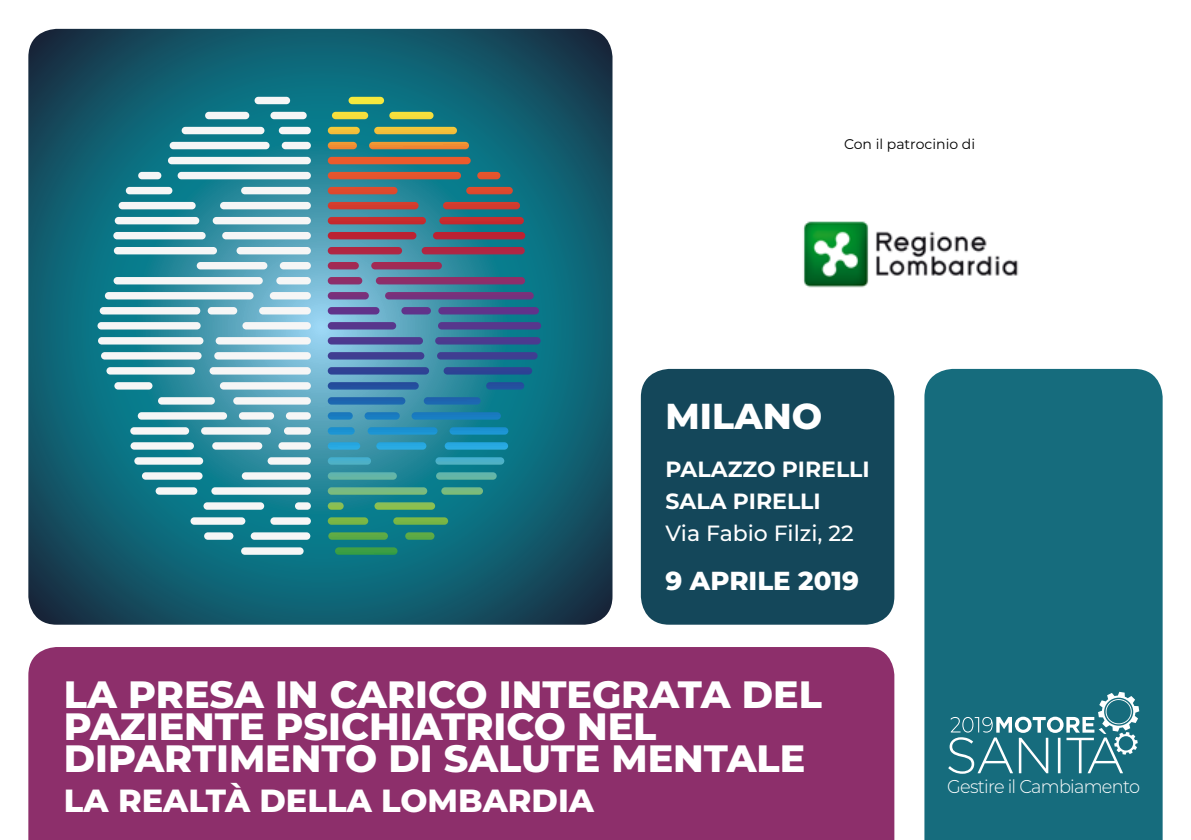
<style>
.page{position:relative;width:1191px;height:840px;background:#fff}
.page>*{position:absolute;margin:0;border:0;box-sizing:border-box;transform-origin:0 0}
.t1{font:800 38px/32px "Montserrat";color:#fff}
.t2{font:800 36px "Montserrat";color:#fff}
.t3{font:800 32px "Montserrat";color:#fff}
.t4{font:800 26px "Montserrat";color:#fff}
.t5{font:700 22px/32px "Montserrat";color:#fff}
.t6{font:500 22px "Montserrat";color:#fff}
.t7{font:300 18.4px "Montserrat";letter-spacing:-.04em;color:#fff;scale:.96 1}
.t8{font:14px "Montserrat";color:#000}
</style>
<div class="page">
<img style="left:803px;top:221px;width:215px;height:66px">
<div style="left:641px;top:369px;width:253px;height:255px;background:#14475a;border-radius:28px"></div>
<div style="left:924px;top:369px;width:238px;height:470px;background:#166c7d"></div>
<div style="left:28px;top:647px;width:866px;height:192px;background:#8d2f6b"></div>
<svg style="left:28px;top:29px;width:584px;height:595px;background:#1c6d7f"></svg>
<div style="left:335px;top:547px;width:62px;height:7px;background:#3c9e44;border-radius:4px"></div>
<svg style="left:328px;top:532px;width:106px;height:7px"></svg>
<svg style="left:328px;top:517px;width:120px;height:7px"></svg>
<svg style="left:328px;top:502px;width:107px;height:7px"></svg>
<svg style="left:328px;top:487px;width:155px;height:7px"></svg>
<svg style="left:328px;top:472px;width:169px;height:7px"></svg>
<svg style="left:328px;top:457px;width:176px;height:7px"></svg>
<svg style="left:328px;top:442px;width:180px;height:7px"></svg>
<svg style="left:328px;top:427px;width:180px;height:7px"></svg>
<svg style="left:328px;top:412px;width:173px;height:7px"></svg>
<svg style="left:328px;top:397px;width:152px;height:7px"></svg>
<svg style="left:328px;top:382px;width:196px;height:7px"></svg>
<svg style="left:328px;top:367px;width:204px;height:7px"></svg>
<svg style="left:328px;top:352px;width:209px;height:7px"></svg>
<svg style="left:328px;top:337px;width:212px;height:7px"></svg>
<svg style="left:328px;top:322px;width:213px;height:7px"></svg>
<svg style="left:328px;top:307px;width:211px;height:7px"></svg>
<svg style="left:328px;top:292px;width:206px;height:7px"></svg>
<svg style="left:328px;top:277px;width:197px;height:7px"></svg>
<svg style="left:328px;top:262px;width:114px;height:7px"></svg>
<svg style="left:328px;top:247px;width:197px;height:7px"></svg>
<svg style="left:328px;top:232px;width:197px;height:7px"></svg>
<svg style="left:328px;top:217px;width:196px;height:7px"></svg>
<svg style="left:328px;top:202px;width:192px;height:7px"></svg>
<svg style="left:328px;top:187px;width:185px;height:7px"></svg>
<svg style="left:328px;top:172px;width:172px;height:7px"></svg>
<div style="left:328px;top:157px;width:143px;height:7px;background:#ea5b2c;border-radius:4px"></div>
<svg style="left:328px;top:142px;width:141px;height:7px"></svg>
<svg style="left:328px;top:127px;width:129px;height:7px"></svg>
<svg style="left:332px;top:112px;width:101px;height:7px"></svg>
<div style="left:348px;top:97px;width:36px;height:7px;background:#f6e93d;border-radius:4px"></div>
<div style="left:241px;top:547px;width:63px;height:7px;background:#f6f6f6;border-radius:4px"></div>
<svg style="left:204px;top:532px;width:106px;height:7px"></svg>
<svg style="left:190px;top:517px;width:121px;height:7px"></svg>
<svg style="left:203px;top:502px;width:108px;height:7px"></svg>
<svg style="left:156px;top:487px;width:155px;height:7px"></svg>
<svg style="left:142px;top:472px;width:169px;height:7px"></svg>
<svg style="left:134px;top:457px;width:177px;height:7px"></svg>
<svg style="left:130px;top:442px;width:181px;height:7px"></svg>
<svg style="left:130px;top:427px;width:181px;height:7px"></svg>
<svg style="left:138px;top:412px;width:173px;height:7px"></svg>
<svg style="left:158px;top:397px;width:153px;height:7px"></svg>
<svg style="left:114px;top:382px;width:197px;height:7px"></svg>
<svg style="left:106px;top:367px;width:205px;height:7px"></svg>
<svg style="left:101px;top:352px;width:210px;height:7px"></svg>
<svg style="left:98px;top:337px;width:213px;height:7px"></svg>
<svg style="left:97px;top:322px;width:214px;height:7px"></svg>
<svg style="left:100px;top:307px;width:211px;height:7px"></svg>
<svg style="left:105px;top:292px;width:206px;height:7px"></svg>
<svg style="left:114px;top:277px;width:197px;height:7px"></svg>
<svg style="left:197px;top:262px;width:114px;height:7px"></svg>
<svg style="left:114px;top:247px;width:197px;height:7px"></svg>
<svg style="left:113px;top:232px;width:198px;height:7px"></svg>
<svg style="left:115px;top:217px;width:196px;height:7px"></svg>
<svg style="left:119px;top:202px;width:192px;height:7px"></svg>
<svg style="left:126px;top:187px;width:185px;height:7px"></svg>
<svg style="left:138px;top:172px;width:173px;height:7px"></svg>
<div style="left:168px;top:157px;width:143px;height:7px;background:#f6f6f6;border-radius:4px"></div>
<svg style="left:170px;top:142px;width:141px;height:7px"></svg>
<svg style="left:182px;top:127px;width:129px;height:7px"></svg>
<svg style="left:205px;top:112px;width:102px;height:7px"></svg>
<div style="left:254px;top:97px;width:36px;height:7px;background:#f6f6f6;border-radius:4px"></div>
<svg style="left:948px;top:691px;width:191px;height:82px;background:#408694"></svg>
<p class="t8" style="left:844px;top:134px;width:133px">Con il patrocinio di</p>
<p class="t2" style="left:665px;top:390px;width:158px">MILANO</p>
<p class="t5" style="left:665px;top:452px;width:206px">PALAZZO PIRELLI<br>SALA PIRELLI</p>
<p class="t6" style="left:665px;top:518px;width:190px">Via Fabio Filzi, 22</p>
<p class="t4" style="left:665px;top:561px;width:195px">9 APRILE 2019</p>
<p class="t1" style="left:64px;top:676px;width:759px">LA PRESA IN CARICO INTEGRATA DEL<br>PAZIENTE PSICHIATRICO NEL<br>DIPARTIMENTO DI SALUTE MENTALE</p>
<p class="t3" style="left:64px;top:777px;width:532px">LA REALTÀ DELLA LOMBARDIA</p>
<p class="t7" style="left:947px;top:773px;width:202px">Gestire il Cambiamento</p>
</div>
